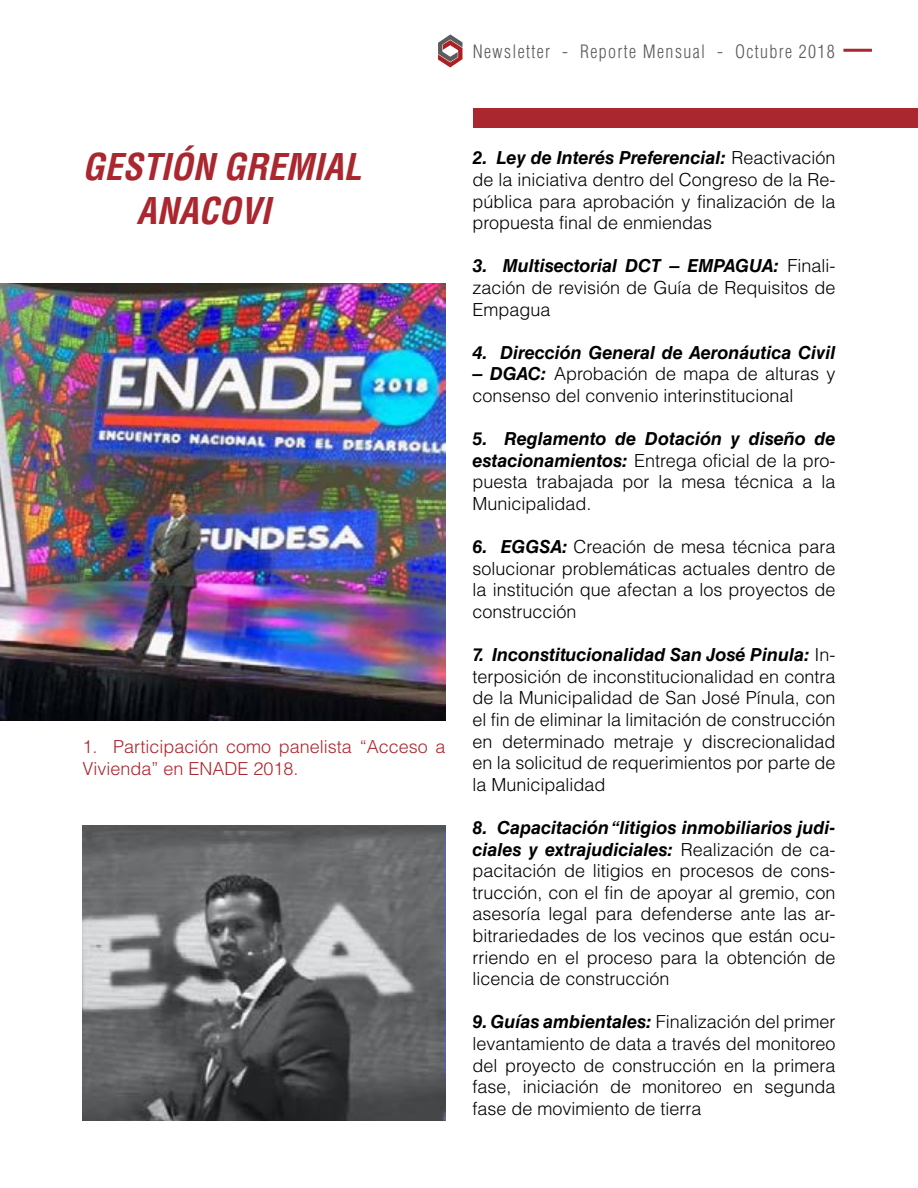
<style>
.page{position:relative;width:918px;height:1188px;background:#fff}
.page>*{position:absolute;margin:0;border:0;box-sizing:border-box;transform-origin:0 0}
.t1{font:italic 700 condensed 36px/43.2px "Helvetica";color:#aa272f}
.t2{font:300 18px/21.6px "Helvetica LT Std";color:#000;text-align:justify}
.t3{font:300 18px/21.6px "Helvetica LT Std";color:#aa272f}
.t4{font:300 condensed 18px "Helvetica LT Std";letter-spacing:.075em;color:#585a5c}
.t5{font:italic 700 18px "Helvetica LT Std";color:#000}
.s1{font-weight:700;font-style:italic}
</style>
<div class="page">
<hr style="left:843px;top:49px;width:29px;height:3px;background:#aa272f">
<svg style="left:438px;top:34px;width:25px;height:33px"></svg>
<img style="left:0;top:284px;width:446px;height:436px">
<div style="left:473px;top:108px;width:445px;height:20px;background:#aa272f"></div>
<svg style="left:82px;top:825px;width:364px;height:295px;background:#686a6c"></svg>
<p class="t4" style="left:473px;top:40px;width:363px">Newsletter - Reporte Mensual - Octubre 2018</p>
<h1 class="t1" style="left:136px;top:145px;width:227px;text-indent:-54px">GESTIÓN GREMIAL<br>ANACOVI</h1>
<p class="t3" style="left:82px;top:736px;width:365px">1. Participación como panelista “Acceso a<br>Vivienda” en ENADE 2018.</p>
<p class="t2" style="left:472px;top:147px;width:365px"><span class="s1">2. Ley de Interés Preferencial:</span> Reactivación de la iniciativa dentro del Congreso de la Re&shy;pública para aprobación y finalización de la propuesta final de enmiendas</p>
<p class="t2" style="left:472px;top:255px;width:365px"><span class="s1">3. Multisectorial DCT – EMPAGUA:</span> Finali&shy;zación de revisión de Guía de Requisitos de Empagua</p>
<p class="t5" style="left:472px;top:342px;width:364px">4. Dirección General de Aeronáutica Civil</p>
<p class="t2" style="left:472px;top:363px;width:365px"><span class="s1">– DGAC:</span> Aprobación de mapa de alturas y consenso del convenio interinstitucional</p>
<p class="t2" style="left:472px;top:428px;width:365px"><span class="s1">5. Reglamento de Dotación y diseño de estacionamientos:</span> Entrega oficial de la pro&shy;puesta trabajada por la mesa técnica a la Municipalidad.</p>
<p class="t2" style="left:472px;top:536px;width:365px"><span class="s1">6. EGGSA:</span> Creación de mesa técnica para solucionar problemáticas actuales dentro de la institución que afectan a los proyectos de construcción</p>
<p class="t2" style="left:472px;top:644px;width:365px"><span class="s1">7. Inconstitucionalidad San José Pinula:</span> In&shy;terposición de inconstitucionalidad en contra de la Municipalidad de San José Pínula, con el fin de eliminar la limitación de construcción en determinado metraje y discrecionalidad en la solicitud de requerimientos por parte de la Municipalidad</p>
<p class="t2" style="left:472px;top:817px;width:365px"><span class="s1">8. Capacitación “litigios inmobiliarios judi&shy;ciales y extrajudiciales:</span> Realización de ca&shy;pacitación de litigios en procesos de cons&shy;trucción, con el fin de apoyar al gremio, con asesoría legal para defenderse ante las ar&shy;bitrariedades de los vecinos que están ocu&shy;rriendo en el proceso para la obtención de licencia de construcción</p>
<p class="t2" style="left:472px;top:1011px;width:365px"><span class="s1">9. Guías ambientales:</span> Finalización del primer levantamiento de data a través del monitoreo del proyecto de construcción en la primera fase, iniciación de monitoreo en segunda fase de movimiento de tierra</p>
</div>
